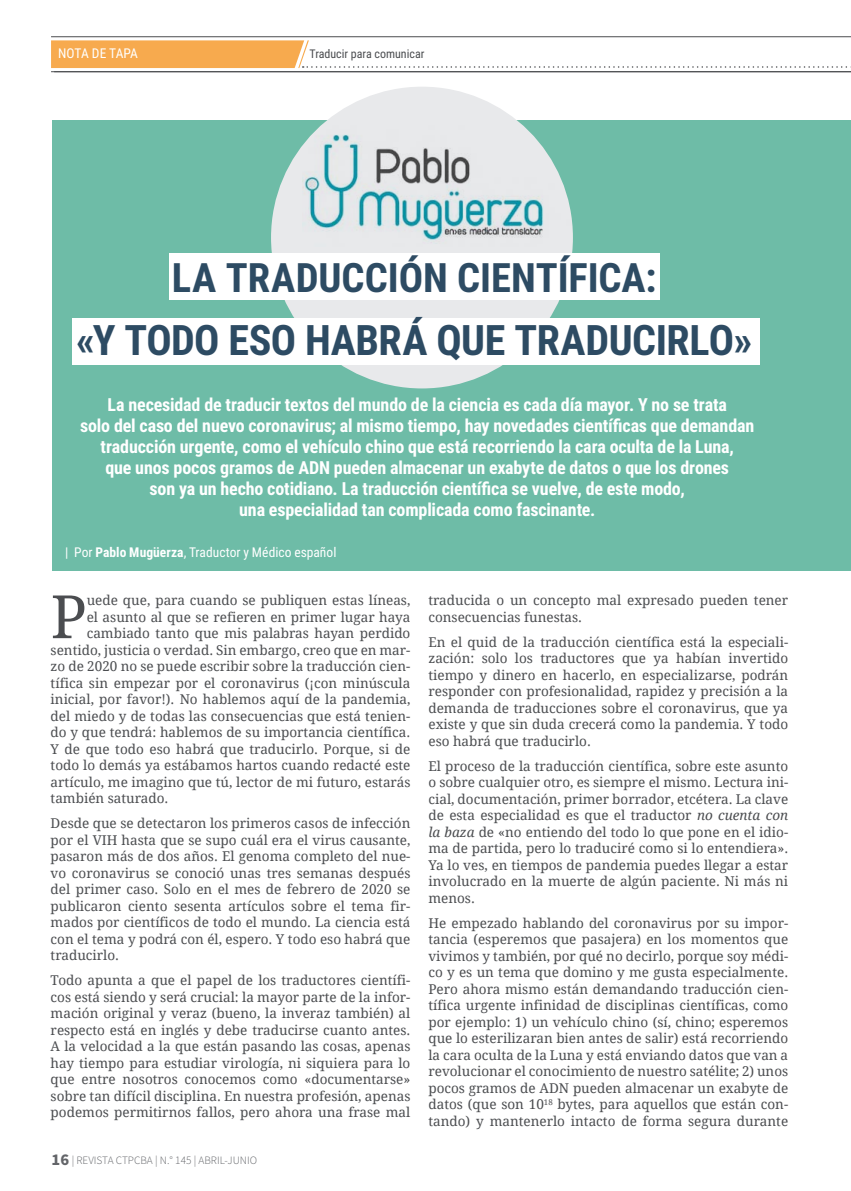
<style>
.page{position:relative;width:851px;height:1191px;background:#fff}
.page>*{position:absolute;margin:0;border:0;box-sizing:border-box;transform-origin:0 0}
.t1{font:59.7px "Droid Serif";color:#4b4d50}
.t2{font:700 42px "Roboto Condensed";letter-spacing:-.01em;color:#2d4b63}
.t3{font:700 40.5px "Roboto Condensed";color:#2d4b63}
.t4{font:700 18px/21px "Roboto Condensed";letter-spacing:-.01em;color:#fff;text-align:center}
.t5{font:13.5px/16.5px "Droid Serif";color:#4b4d50;text-align:justify}
.t6{font:13.5px "Roboto Condensed";color:#fff}
.t7{font:12px "Roboto Condensed";color:#4b4d50}
.t8{font:300 11.25px "Source Sans Pro";color:#636569}
.s1{font-weight:700}
.s2{font-weight:700;font-size:16.5px}
.s3{font-style:italic}
</style>
<div class="page">
<div style="left:53px;top:120px;width:796px;height:451px;background:#6ebca7"></div>
<div style="left:271px;top:87px;width:302px;height:301px;background:#e8e9eb;border-radius:50%"></div>
<hr style="left:849px;top:120px;width:1px;height:451px;background:#6ebca7">
<img style="left:303px;top:125px;width:270px;height:122px">
<svg style="left:51px;top:40px;width:800px;height:28px"></svg>
<hr style="left:51px;top:36px;width:799px;height:1px;background:#4b4d50">
<div style="left:169px;top:253px;width:490px;height:46px;background:#fff"></div>
<div style="left:72px;top:318px;width:687px;height:46px;background:#fff"></div>
<hr style="left:51px;top:71px;width:799px;height:1px;background:#4b4d50">
<p class="t6" style="left:58px;top:43px;width:81px">NOTA DE TAPA</p>
<p class="t7" style="left:309px;top:45px;width:116px">Traducir para comunicar</p>
<p class="t3" style="left:172px;top:249px;width:486px">LA TRADUCCIÓN CIENTÍFICA:</p>
<p class="t2" style="left:76px;top:310px;width:677px">«Y TODO ESO HABRÁ QUE TRADUCIRLO»</p>
<p class="t4" style="left:80px;top:393px;width:675px">La necesidad de traducir textos del mundo de la ciencia es cada día mayor. Y no se trata<br>solo del caso del nuevo coronavirus; al mismo tiempo, hay novedades científicas que demandan traducción urgente, como el vehículo chino que está recorriendo la cara oculta de la Luna,<br>que unos pocos gramos de ADN pueden almacenar un exabyte de datos o que los drones<br>son ya un hecho cotidiano. La traducción científica se vuelve, de este modo,<br>una especialidad tan complicada como fascinante.</p>
<p class="t6" style="left:65px;top:543px;width:273px">| Por <span class="s1">Pablo Mugüerza</span>, Traductor y Médico español</p>
<p class="t1" style="left:51px;top:582px;width:38px">P</p>
<p class="t5" style="left:87px;top:592px;width:325px">uede que, para cuando se publiquen estas líneas,</p>
<p class="t5" style="left:87px;top:609px;width:325px">el asunto al que se refieren en primer lugar haya</p>
<p class="t5" style="left:87px;top:625px;width:325px">cambiado tanto que mis palabras hayan perdido</p>
<p class="t5" style="left:51px;top:642px;width:361px">sentido, justicia o verdad. Sin embargo, creo que en mar-</p>
<p class="t5" style="left:51px;top:658px;width:361px">zo de 2020 no se puede escribir sobre la traducción cien-</p>
<p class="t5" style="left:51px;top:674px;width:361px">tífica sin empezar por el coronavirus (¡con minúscula</p>
<p class="t5" style="left:51px;top:691px;width:361px">inicial, por favor!). No hablemos aquí de la pandemia,</p>
<p class="t5" style="left:51px;top:707px;width:361px">del miedo y de todas las consecuencias que está tenien-</p>
<p class="t5" style="left:51px;top:724px;width:361px">do y que tendrá: hablemos de su importancia científica.</p>
<p class="t5" style="left:51px;top:740px;width:361px">Y de que todo eso habrá que traducirlo. Porque, si de</p>
<p class="t5" style="left:51px;top:757px;width:361px">todo lo demás ya estábamos hartos cuando redacté este</p>
<p class="t5" style="left:51px;top:773px;width:361px">artículo, me imagino que tú, lector de mi futuro, estarás</p>
<p class="t5" style="left:51px;top:790px;width:119px">también saturado.</p>
<p class="t5" style="left:51px;top:815px;width:361px">Desde que se detectaron los primeros casos de infección por el VIH hasta que se supo cuál era el virus causante, pasaron más de dos años. El genoma completo del nue&shy;vo coronavirus se conoció unas tres semanas después del primer caso. Solo en el mes de febrero de 2020 se publicaron ciento sesenta artículos sobre el tema fir&shy;mados por científicos de todo el mundo. La ciencia está con el tema y podrá con él, espero. Y todo eso habrá que traducirlo.</p>
<p class="t5" style="left:51px;top:972px;width:361px">Todo apunta a que el papel de los traductores científi&shy;cos está siendo y será crucial: la mayor parte de la infor&shy;mación original y veraz (bueno, la inveraz también) al respecto está en inglés y debe traducirse cuanto antes.<br>A la velocidad a la que están pasando las cosas, apenas hay tiempo para estudiar virología, ni siquiera para lo que entre nosotros conocemos como «documentarse» sobre tan difícil disciplina. En nuestra profesión, apenas podemos permitirnos fallos, pero ahora una frase mal</p>
<p class="t8" style="left:52px;top:1153px;width:207px"><span class="s2">16</span> | REVISTA CTPCBA | N.° 145 | ABRIL-JUNIO</p>
<p class="t5" style="left:428px;top:592px;width:361px">traducida o un concepto mal expresado pueden tener consecuencias funestas.</p>
<p class="t5" style="left:428px;top:633px;width:361px">En el quid de la traducción científica está la especiali&shy;zación: solo los traductores que ya habían invertido tiempo y dinero en hacerlo, en especializarse, podrán responder con profesionalidad, rapidez y precisión a la demanda de traducciones sobre el coronavirus, que ya existe y que sin duda crecerá como la pandemia. Y todo eso habrá que traducirlo.</p>
<p class="t5" style="left:428px;top:757px;width:361px">El proceso de la traducción científica, sobre este asunto o sobre cualquier otro, es siempre el mismo. Lectura ini&shy;cial, documentación, primer borrador, etcétera. La clave de esta especialidad es que el traductor <span class="s3">no cuenta con la baza</span> de «no entiendo del todo lo que pone en el idio&shy;ma de partida, pero lo traduciré como si lo entendiera».<br>Ya lo ves, en tiempos de pandemia puedes llegar a estar involucrado en la muerte de algún paciente. Ni más ni menos.</p>
<p class="t5" style="left:428px;top:914px;width:361px">He empezado hablando del coronavirus por su impor&shy;tancia (esperemos que pasajera) en los momentos que vivimos y también, por qué no decirlo, porque soy médi&shy;co y es un tema que domino y me gusta especialmente.<br>Pero ahora mismo están demandando traducción cien&shy;tífica urgente infinidad de disciplinas científicas, como por ejemplo: 1) un vehículo chino (sí, chino; esperemos que lo esterilizaran bien antes de salir) está recorriendo la cara oculta de la Luna y está enviando datos que van a revolucionar el conocimiento de nuestro satélite; 2) unos pocos gramos de ADN pueden almacenar un exabyte de datos (que son 10<sup>18</sup> bytes, para aquellos que están con&shy;tando) y mantenerlo intacto de forma segura durante</p>
</div>
